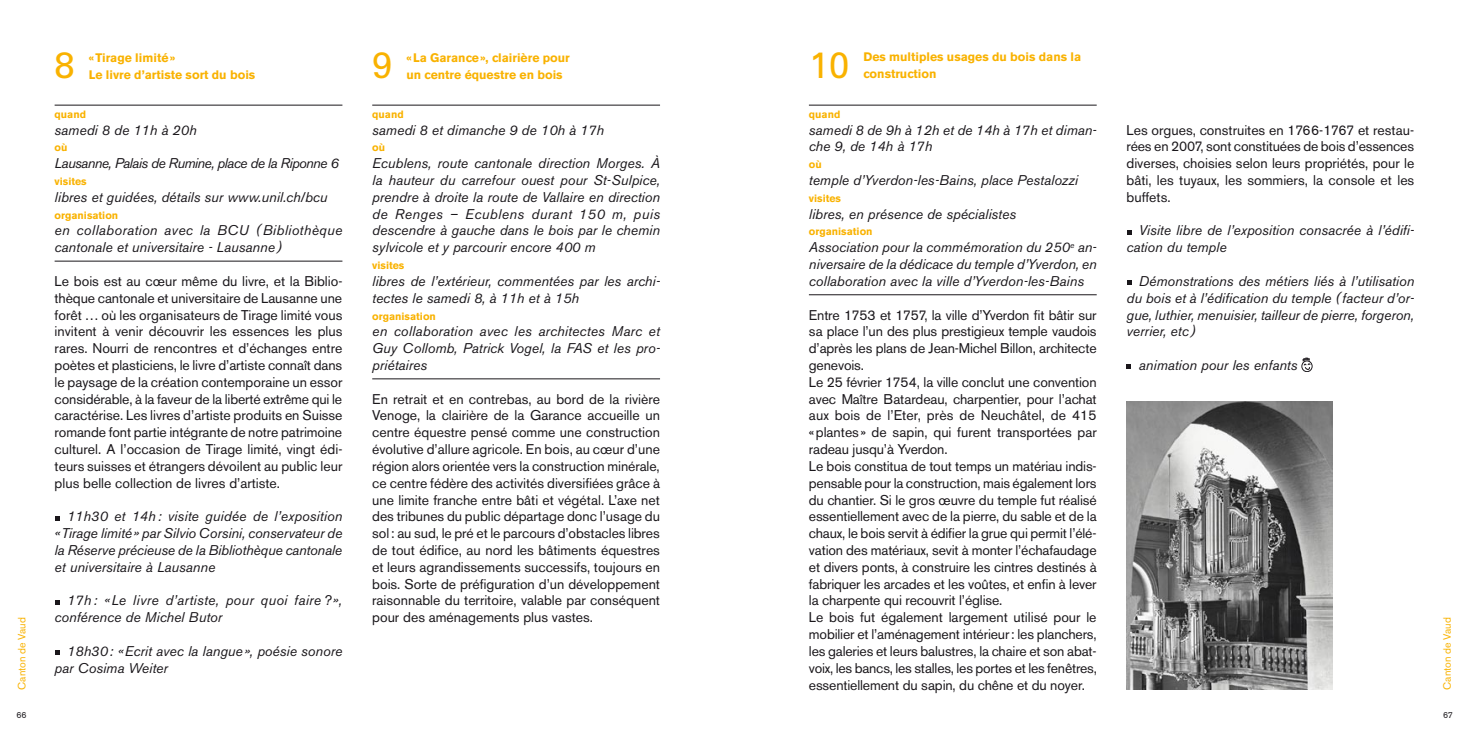
<style>
.page{position:relative;width:1469px;height:735px;background:#fff}
.page>*{position:absolute;margin:0;border:0;box-sizing:border-box;transform-origin:0 0}
.t1{font:36.4px "Zurich BT";color:#f9b200}
.t2{font:14px/16.8px "Akzidenz Grotesk BE";letter-spacing:-.01em;color:#1a171b;text-align:justify}
.t3{font:italic 14px/16.8px "Akzidenz Grotesk BE";color:#1a171b;text-align:justify}
.t4{font:italic 14px/16.8px "Akzidenz Grotesk BE";letter-spacing:.025em;color:#1a171b}
.t5{font:italic 14px/16.8px "Akzidenz Grotesk BE";letter-spacing:.02em;color:#1a171b}
.t6{font:italic 14px "Akzidenz Grotesk BE";letter-spacing:-.04em;color:#1a171b}
.t7{font:700 12.25px/16.8px "Akzidenz Grotesk BE";color:#f9b200}
.t8{font:700 10.5px "Akzidenz Grotesk BE";color:#f9b200}
.t9{font:10.5px "Akzidenz Grotesk BE";color:#f9b200}
.t10{font:8.75px "Akzidenz Grotesk BE";color:#1a171b}
</style>
<div class="page">
<img style="left:1126px;top:401px;width:206px;height:288px">
<hr style="left:809px;top:105px;width:287px;height:1px;background:#1a171b">
<hr style="left:809px;top:294px;width:287px;height:1px;background:#1a171b">
<svg style="left:1127px;top:230px;width:4px;height:4px"></svg>
<svg style="left:1127px;top:280px;width:4px;height:4px"></svg>
<svg style="left:1126px;top:364px;width:4px;height:4px"></svg>
<div style="left:1301px;top:360px;width:11px;height:12px;border:1px solid #1a171b;border-radius:50%"></div>
<svg style="left:1302px;top:357px;width:8px;height:13px"></svg>
<hr style="left:55px;top:105px;width:287px;height:1px;background:#1a171b">
<hr style="left:55px;top:261px;width:287px;height:1px;background:#1a171b">
<svg style="left:55px;top:516px;width:4px;height:4px"></svg>
<svg style="left:55px;top:600px;width:4px;height:4px"></svg>
<svg style="left:55px;top:650px;width:4px;height:4px"></svg>
<hr style="left:372px;top:105px;width:288px;height:1px;background:#1a171b">
<hr style="left:372px;top:378px;width:288px;height:1px;background:#1a171b">
<p class="t9" style="left:16px;top:689px;width:74px;rotate:-90deg">Canton de Vaud</p>
<h1 class="t1" style="left:55px;top:43px;width:22px">8</h1>
<h1 class="t1" style="left:372px;top:43px;width:22px">9</h1>
<h1 class="t1" style="left:809px;top:43px;width:42px">10</h1>
<p class="t7" style="left:406px;top:49px;width:165px">«La Garance», clairière pour un centre équestre en bois</p>
<p class="t7" style="left:89px;top:49px;width:168px">«Tirage limité»<br>Le livre d’artiste sort du bois</p>
<p class="t7" style="left:863px;top:49px;width:219px">Des multiples usages du bois dans la construction</p>
<p class="t8" style="left:55px;top:108px;width:33px">quand</p>
<p class="t3" style="left:55px;top:121px;width:144px">samedi 8 de 11h à 20h</p>
<p class="t8" style="left:55px;top:141px;width:14px">où</p>
<p class="t6" style="left:55px;top:155px;width:285px">Lausanne, Palais de Rumine, place de la Riponne 6</p>
<p class="t8" style="left:55px;top:175px;width:34px">visites</p>
<p class="t3" style="left:55px;top:188px;width:274px">libres et guidées, détails sur www.unil.ch/bcu</p>
<p class="t8" style="left:55px;top:209px;width:65px">organisation</p>
<p class="t4" style="left:55px;top:222px;width:289px">en collaboration avec la BCU ( Bibliothèque cantonale et universitaire - Lausanne)</p>
<p class="t2" style="left:55px;top:272px;width:289px">Le bois est au cœur même du livre, et la Biblio&shy;thèque cantonale et universitaire de Lausanne une forêt … où les organisateurs de Tirage limité vous invitent à venir découvrir les essences les plus rares. Nourri de rencontres et d’échanges entre poètes et plasticiens, le livre d’artiste connaît dans le paysage de la création contemporaine un essor considérable, à la faveur de la liberté extrême qui le caractérise. Les livres d’artiste produits en Suisse romande font partie intégrante de notre patrimoine culturel. A l’occasion de Tirage limité, vingt édi&shy;teurs suisses et étrangers dévoilent au public leur plus belle collection de livres d’artiste.</p>
<p class="t3" style="left:55px;top:507px;width:289px;text-indent:12px">11h30 et 14h: visite guidée de l’exposition «Tirage limité» par Silvio Corsini, conservateur de la Réserve précieuse de la Bibliothèque cantonale et universitaire à Lausanne</p>
<p class="t5" style="left:55px;top:591px;width:289px;text-indent:12px">17h : «Le livre d’artiste, pour quoi faire ?», conférence de Michel Butor</p>
<p class="t3" style="left:55px;top:642px;width:289px;text-indent:12px">18h30: «Ecrit avec la langue», poésie sonore par Cosima Weiter</p>
<p class="t8" style="left:372px;top:108px;width:33px">quand</p>
<p class="t3" style="left:372px;top:121px;width:233px">samedi 8 et dimanche 9 de 10h à 17h</p>
<p class="t8" style="left:372px;top:141px;width:14px">où</p>
<p class="t3" style="left:372px;top:155px;width:289px">Ecublens, route cantonale direction Morges. À la hauteur du carrefour ouest pour St-Sulpice, prendre à droite la route de Vallaire en direction de Renges – Ecublens durant 150 m, puis descendre à gauche dans le bois par le chemin sylvicole et y parcourir encore 400 m</p>
<p class="t8" style="left:372px;top:259px;width:34px">visites</p>
<p class="t3" style="left:372px;top:272px;width:289px">libres de l’extérieur, commentées par les archi&shy;tectes le samedi 8, à 11h et à 15h</p>
<p class="t8" style="left:372px;top:309px;width:65px">organisation</p>
<p class="t3" style="left:372px;top:323px;width:289px">en collaboration avec les architectes Marc et Guy Collomb, Patrick Vogel, la FAS et les pro&shy;priétaires</p>
<p class="t2" style="left:372px;top:390px;width:289px">En retrait et en contrebas, au bord de la rivière Venoge, la clairière de la Garance accueille un centre équestre pensé comme une construction évolutive d’allure agricole. En bois, au cœur d’une région alors orientée vers la construction minérale, ce centre fédère des activités diversifiées grâce à une limite franche entre bâti et végétal. L’axe net des tribunes du public départage donc l’usage du sol: au sud, le pré et le parcours d’obstacles libres de tout édifice, au nord les bâtiments équestres et leurs agrandissements successifs, toujours en bois. Sorte de préfiguration d’un développement raisonnable du territoire, valable par conséquent pour des aménagements plus vastes.</p>
<p class="t8" style="left:809px;top:108px;width:33px">quand</p>
<p class="t3" style="left:809px;top:121px;width:289px">samedi 8 de 9h à 12h et de 14h à 17h et diman&shy;che 9, de 14h à 17h</p>
<p class="t8" style="left:809px;top:158px;width:14px">où</p>
<p class="t3" style="left:809px;top:171px;width:270px">temple d’Yverdon-les-Bains, place Pestalozzi</p>
<p class="t8" style="left:809px;top:192px;width:34px">visites</p>
<p class="t3" style="left:809px;top:205px;width:209px">libres, en présence de spécialistes</p>
<p class="t8" style="left:809px;top:225px;width:65px">organisation</p>
<p class="t3" style="left:809px;top:239px;width:289px">Association pour la commémoration du 250<sup>e</sup> an&shy;niversaire de la dédicace du temple d’Yverdon, en collaboration avec la ville d’Yverdon-les-Bains</p>
<p class="t2" style="left:809px;top:306px;width:289px;text-align:left">Entre 1 753 et 1 757, la ville d’Yverdon fit bâtir sur sa place l’un des plus prestigieux temple vaudois d’après les plans de Jean-Michel Billon, architecte genevois.<br>Le 25 février 1 754, la ville conclut une convention avec Maître Batardeau, charpentier, pour l’achat aux bois de l’Eter, près de Neuchâtel, de 41 5 «plantes» de sapin, qui furent transportées par radeau jusqu’à Yverdon.<br>Le bois constitua de tout temps un matériau indis&shy;pensable pour la construction, mais également lors du chantier. Si le gros œuvre du temple fut réalisé essentiellement avec de la pierre, du sable et de la chaux, le bois servit à édifier la grue qui permit l’élé&shy;vation des matériaux, sevit à monter l’échafaudage et divers ponts, à construire les cintres destinés à fabriquer les arcades et les voûtes, et enfin à lever la charpente qui recouvrit l’église.<br>Le bois fut également largement utilisé pour le mobilier et l’aménagement intérieur: les planchers, les galeries et leurs balustres, la chaire et son abat&shy;voix, les bancs, les stalles, les portes et les fenêtres, essentiellement du sapin, du chêne et du noyer.</p>
<p class="t2" style="left:1126px;top:121px;width:289px">Les orgues, construites en 1 766-1 767 et restau&shy;rées en 2007, sont constituées de bois d’essences diverses, choisies selon leurs propriétés, pour le bâti, les tuyaux, les sommiers, la console et les buffets.</p>
<p class="t3" style="left:1126px;top:222px;width:289px;text-indent:12px">Visite libre de l’exposition consacrée à l’édifi&shy;cation du temple</p>
<p class="t3" style="left:1126px;top:272px;width:289px;text-indent:12px">Démonstrations des métiers liés à l’utilisation du bois et à l’édification du temple (facteur d’or&shy;gue, luthier, menuisier, tailleur de pierre, forgeron, verrier, etc )</p>
<p class="t3" style="left:1139px;top:356px;width:160px">animation pour les enfants</p>
<p class="t9" style="left:1440px;top:689px;width:74px;rotate:-90deg">Canton de Vaud</p>
<p class="t10" style="left:16px;top:709px;width:12px">66</p>
<p class="t10" style="left:1443px;top:709px;width:11px">67</p>
</div>
